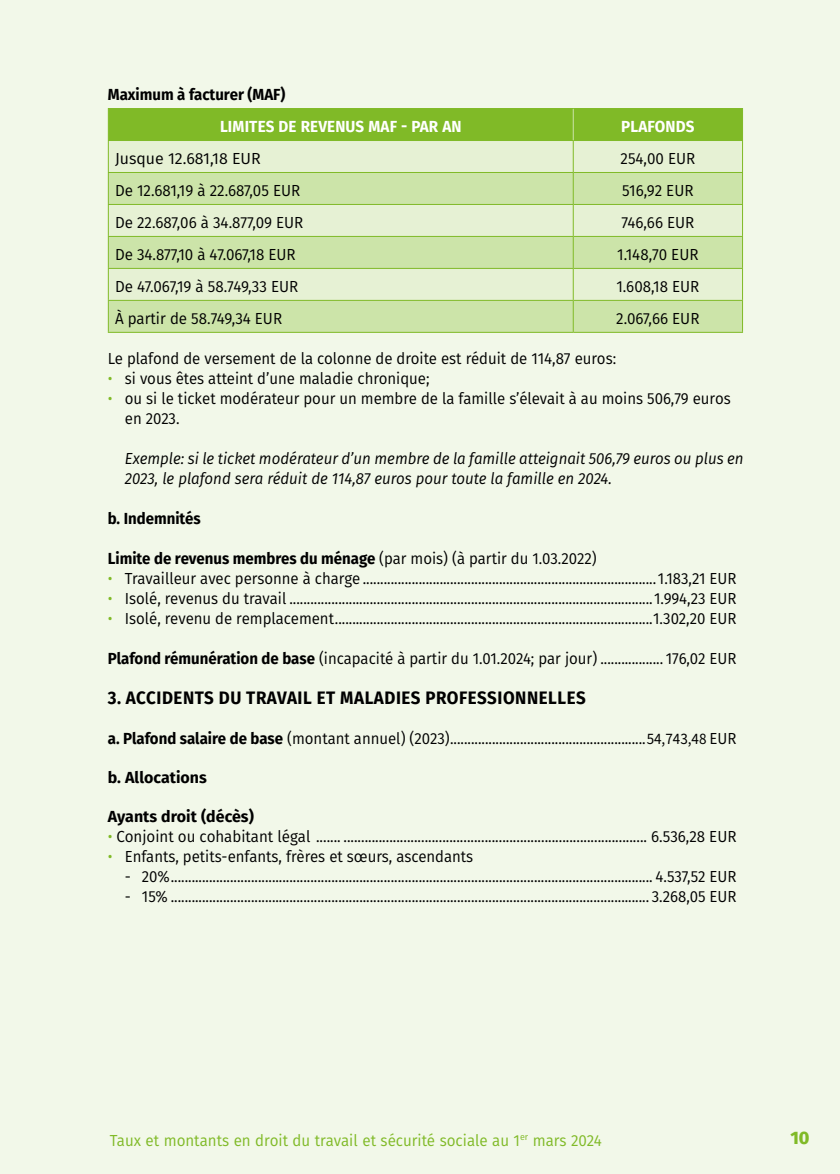
<style>
.page{position:relative;width:840px;height:1174px;background:#fff}
.page>*{position:absolute;margin:0;border:0;box-sizing:border-box;transform-origin:0 0}
.t1{font:700 18px "Fira Sans";letter-spacing:.03em;color:#000;scale:.94 1}
.t2{font:800 18px "Fira Sans";color:#80ba27}
.t3{font:16px/20px "Fira Sans";color:#000;scale:.94 1}
.t4{font:16px "Fira Sans";color:#000;scale:.95 1}
.t5{font:italic 16px/20px "Fira Sans";color:#000;scale:.94 1}
.t6{font:700 16px "Fira Sans";color:#000;scale:.94 1}
.t7{font:16px "Fira Sans";color:#80ba27;scale:.95 1}
.t8{font:700 16px "Fira Sans";letter-spacing:.01em;color:#fff;scale:.95 1}
.t9{font:700 16px "Fira Sans";color:#000}
.t10{font:16px "Fira Sans";color:#000}
.s1{color:#80ba27}
.s2{font-weight:400}
.s3{font-weight:700}
.s4{font-family:"Source Sans Pro"}
</style>
<div class="page">
<div style="left:0;top:0;width:839px;height:1174px;background:#f2f8e9"></div>
<div style="left:109px;top:109px;width:632px;height:31px;background:#80ba27"></div>
<div style="left:109px;top:141px;width:632px;height:31px;background:#e6f1d4"></div>
<svg style="left:109px;top:173px;width:632px;height:159px;background:#d5e8b9"></svg>
<hr style="left:108px;top:109px;width:1px;height:31px;background:#80ba27">
<hr style="left:108px;top:108px;width:465px;height:1px;background:#80ba27">
<hr style="left:573px;top:108px;width:169px;height:1px;background:#80ba27">
<hr style="left:741px;top:109px;width:1px;height:31px;background:#80ba27">
<hr style="left:108px;top:140px;width:465px;height:1px;background:#80ba27">
<hr style="left:108px;top:141px;width:1px;height:31px;background:#80ba27">
<hr style="left:573px;top:140px;width:169px;height:1px;background:#80ba27">
<hr style="left:572px;top:141px;width:1px;height:31px;background:#80ba27">
<hr style="left:741px;top:141px;width:1px;height:31px;background:#80ba27">
<hr style="left:108px;top:172px;width:465px;height:1px;background:#80ba27">
<hr style="left:108px;top:173px;width:1px;height:31px;background:#80ba27">
<hr style="left:573px;top:172px;width:169px;height:1px;background:#80ba27">
<hr style="left:572px;top:173px;width:1px;height:31px;background:#80ba27">
<hr style="left:741px;top:173px;width:1px;height:31px;background:#80ba27">
<hr style="left:108px;top:204px;width:465px;height:1px;background:#80ba27">
<hr style="left:108px;top:205px;width:1px;height:31px;background:#80ba27">
<hr style="left:573px;top:204px;width:169px;height:1px;background:#80ba27">
<hr style="left:572px;top:205px;width:1px;height:31px;background:#80ba27">
<hr style="left:741px;top:205px;width:1px;height:31px;background:#80ba27">
<hr style="left:108px;top:236px;width:465px;height:1px;background:#80ba27">
<hr style="left:108px;top:237px;width:1px;height:31px;background:#80ba27">
<hr style="left:573px;top:236px;width:169px;height:1px;background:#80ba27">
<hr style="left:572px;top:237px;width:1px;height:31px;background:#80ba27">
<hr style="left:741px;top:237px;width:1px;height:31px;background:#80ba27">
<hr style="left:108px;top:268px;width:465px;height:1px;background:#80ba27">
<hr style="left:108px;top:269px;width:1px;height:31px;background:#80ba27">
<hr style="left:573px;top:268px;width:169px;height:1px;background:#80ba27">
<hr style="left:572px;top:269px;width:1px;height:31px;background:#80ba27">
<hr style="left:741px;top:269px;width:1px;height:31px;background:#80ba27">
<hr style="left:108px;top:300px;width:465px;height:1px;background:#80ba27">
<hr style="left:108px;top:301px;width:1px;height:31px;background:#80ba27">
<hr style="left:573px;top:300px;width:169px;height:1px;background:#80ba27">
<hr style="left:572px;top:301px;width:1px;height:31px;background:#80ba27">
<hr style="left:741px;top:301px;width:1px;height:31px;background:#80ba27">
<hr style="left:108px;top:332px;width:465px;height:1px;background:#80ba27">
<hr style="left:573px;top:332px;width:169px;height:1px;background:#80ba27">
<hr style="left:572px;top:109px;width:1px;height:31px;background:#cce4a9">
<p class="t6" style="left:108px;top:81px;width:190px">Maximum à facturer (MAF)</p>
<p class="t8" style="left:220px;top:113px;width:255px">LIMITES DE REVENUS MAF - PAR AN</p>
<p class="t8" style="left:621px;top:113px;width:79px">PLAFONDS</p>
<p class="t10" style="left:115px;top:146px;width:147px">Jusque 12.681,18 EUR</p>
<p class="t4" style="left:620px;top:146px;width:80px">254,00 EUR</p>
<p class="t4" style="left:115px;top:178px;width:196px">De 12.681,19 à 22.687,05 EUR</p>
<p class="t4" style="left:622px;top:178px;width:76px">516,92 EUR</p>
<p class="t4" style="left:115px;top:210px;width:199px">De 22.687,06 à 34.877,09 EUR</p>
<p class="t4" style="left:621px;top:210px;width:78px">746,66 EUR</p>
<p class="t4" style="left:115px;top:242px;width:191px">De 34.877,10 à 47.067,18 EUR</p>
<p class="t4" style="left:617px;top:242px;width:87px">1.148,70 EUR</p>
<p class="t4" style="left:115px;top:274px;width:194px">De 47.067,19 à 58.749,33 EUR</p>
<p class="t4" style="left:616px;top:274px;width:89px">1.608,18 EUR</p>
<p class="t4" style="left:115px;top:306px;width:177px">À partir de 58.749,34 EUR</p>
<p class="t4" style="left:616px;top:306px;width:89px">2.067,66 EUR</p>
<p class="t3" style="left:108px;top:348px;width:542px">Le plafond de versement de la colonne de droite est réduit de 114,87 euros:</p>
<p class="t3" style="left:108px;top:368px;width:343px"><span class="s1">•</span> si vous êtes atteint d’une maladie chronique;</p>
<p class="t3" style="left:125px;top:388px;width:645px;text-indent:-17px"><span class="s1">•</span> ou si le ticket modérateur pour un membre de la famille s’élevait à au moins 506,79 euros en 2023.</p>
<p class="t5" style="left:125px;top:448px;width:659px">Exemple: si le ticket modérateur d’un membre de la famille atteignait 506,79 euros ou plus en<br>2023, le plafond sera réduit de 114,87 euros pour toute la famille en 2024.</p>
<p class="t6" style="left:108px;top:505px;width:100px">b. Indemnités</p>
<p class="t6" style="left:108px;top:545px;width:521px">Limite de revenus membres du ménage <span class="s2">(par mois) (à partir du 1.03.2022)</span></p>
<p class="t3" style="left:108px;top:568px;width:670px"><span class="s1">•</span> Travailleur avec personne à charge .................................................................................... 1.183,21 EUR</p>
<p class="t3" style="left:108px;top:588px;width:670px"><span class="s1">•</span> Isolé, revenus du travail ........................................................................................................1.994,23 EUR</p>
<p class="t3" style="left:108px;top:608px;width:670px"><span class="s1">•</span> Isolé, revenu de remplacement...........................................................................................1.302,20 EUR</p>
<p class="t3" style="left:108px;top:648px;width:670px"><span class="s3">Plafond rémunération de base</span> (incapacité à partir du 1.01.2024; par jour) .................. 176,02 EUR</p>
<p class="t1" style="left:108px;top:683px;width:509px">3. ACCIDENTS DU TRAVAIL ET MALADIES PROFESSIONNELLES</p>
<p class="t3" style="left:108px;top:728px;width:670px"><span class="s3">a. Plafond salaire de base</span> (montant annuel) (2023)........................................................<span class="s4">54,743,48</span> EUR</p>
<p class="t9" style="left:108px;top:764px;width:100px">b. Allocations</p>
<p class="t9" style="left:108px;top:802px;width:147px">Ayants droit (décès)</p>
<p class="t4" style="left:108px;top:824px;width:663px"><span class="s1">•</span> Conjoint ou cohabitant légal ....... ...................................................................................... 6.536,28 EUR</p>
<p class="t3" style="left:108px;top:846px;width:390px"><span class="s1">•</span> Enfants, petits-enfants, frères et sœurs, ascendants</p>
<p class="t4" style="left:125px;top:864px;width:645px">- 20%.......................................................................................................................................... 4.537,52 EUR</p>
<p class="t3" style="left:125px;top:886px;width:651px">- 15% ......................................................................................................................................... 3.268,05 EUR</p>
<p class="t7" style="left:110px;top:1128px;width:519px">Taux et montants en droit du travail et sécurité sociale au 1<sup>er</sup> mars 2024</p>
<p class="t2" style="left:790px;top:1122px;width:21px">10</p>
</div>
